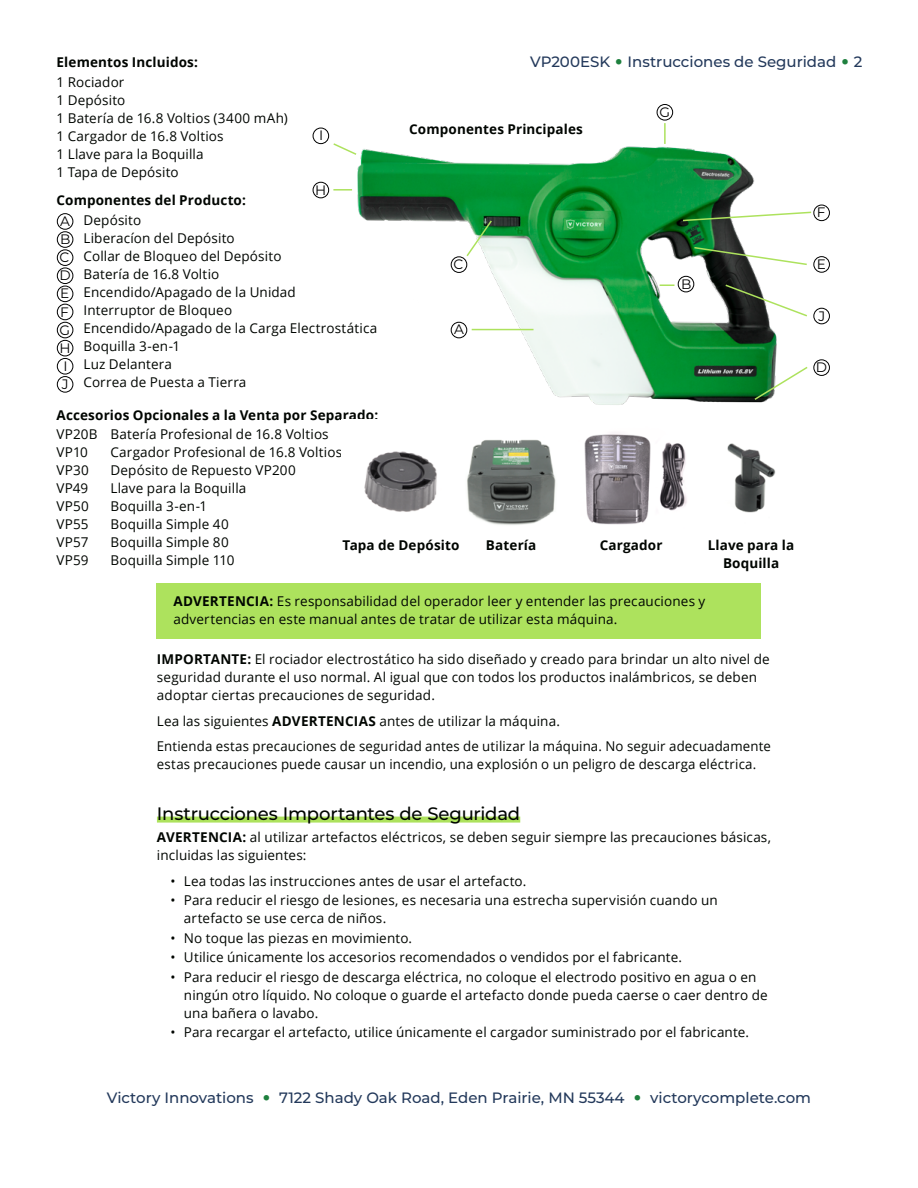
<style>
.page{position:relative;width:918px;height:1188px;background:#fff}
.page>*{position:absolute;margin:0;border:0;box-sizing:border-box;transform-origin:0 0}
.t1{font:500 18px "Montserrat";letter-spacing:-.01em;color:#000501}
.t2{font:500 15px "Montserrat";color:#23395b}
.t3{font:13.65px "Montserrat";color:#000}
.t4{font:13.5px/18px "Open Sans";letter-spacing:.01em;color:#000501}
.t5{font:700 13.5px/18px "Open Sans";letter-spacing:.01em;color:#000501;text-align:center}
.s1{font-size:30px;color:#1e803e}
.s2{font-weight:700}
</style>
<div class="page">
<img style="left:357px;top:146px;width:420px;height:259px">
<div style="left:157px;top:817px;width:363px;height:6px;background:#ade25d"></div>
<div style="left:157px;top:584px;width:604px;height:55px;background:#ade25d"></div>
<img style="left:467px;top:434px;width:309px;height:91px">
<img style="left:364px;top:451px;width:73px;height:61px">
<div style="left:57px;top:231px;width:16px;height:17px;border:1px solid #000;border-radius:50%"></div>
<div style="left:678px;top:276px;width:16px;height:16px;border:1px solid #000;border-radius:50%"></div>
<div style="left:57px;top:286px;width:16px;height:16px;border:1px solid #000;border-radius:50%"></div>
<div style="left:814px;top:256px;width:16px;height:17px;border:1px solid #000;border-radius:50%"></div>
<div style="left:57px;top:304px;width:16px;height:16px;border:1px solid #000;border-radius:50%"></div>
<div style="left:814px;top:205px;width:16px;height:16px;border:1px solid #000;border-radius:50%"></div>
<div style="left:57px;top:250px;width:16px;height:16px;border:1px solid #000;border-radius:50%"></div>
<div style="left:451px;top:257px;width:16px;height:16px;border:1px solid #000;border-radius:50%"></div>
<div style="left:57px;top:322px;width:16px;height:16px;border:1px solid #000;border-radius:50%"></div>
<div style="left:657px;top:104px;width:16px;height:16px;border:1px solid #000;border-radius:50%"></div>
<div style="left:57px;top:268px;width:16px;height:16px;border:1px solid #000;border-radius:50%"></div>
<div style="left:814px;top:360px;width:16px;height:16px;border:1px solid #000;border-radius:50%"></div>
<div style="left:57px;top:340px;width:16px;height:16px;border:1px solid #000;border-radius:50%"></div>
<div style="left:313px;top:182px;width:16px;height:16px;border:1px solid #000;border-radius:50%"></div>
<div style="left:57px;top:376px;width:16px;height:16px;border:1px solid #000;border-radius:50%"></div>
<div style="left:814px;top:308px;width:16px;height:16px;border:1px solid #000;border-radius:50%"></div>
<div style="left:57px;top:358px;width:16px;height:16px;border:1px solid #000;border-radius:50%"></div>
<div style="left:313px;top:128px;width:16px;height:16px;border:1px solid #000;border-radius:50%"></div>
<div style="left:57px;top:213px;width:16px;height:17px;border:1px solid #000;border-radius:50%"></div>
<div style="left:451px;top:322px;width:16px;height:16px;border:1px solid #000;border-radius:50%"></div>
<svg style="left:333px;top:143px;width:25px;height:13px"></svg>
<svg style="left:333px;top:189px;width:19px;height:2px"></svg>
<svg style="left:465px;top:219px;width:28px;height:39px"></svg>
<hr style="left:472px;top:329px;width:62px;height:1px;background:#ade25d">
<hr style="left:664px;top:123px;width:2px;height:21px;background:#ade25d">
<svg style="left:681px;top:211px;width:131px;height:11px"></svg>
<svg style="left:693px;top:246px;width:114px;height:20px"></svg>
<svg style="left:660px;top:284px;width:14px;height:2px"></svg>
<svg style="left:724px;top:283px;width:83px;height:35px"></svg>
<svg style="left:753px;top:365px;width:55px;height:36px"></svg>
<p class="t5" style="left:57px;top:53px;width:143px">Elementos Incluidos:</p>
<p class="t4" style="left:57px;top:73px;width:233px">1 Rociador<br>1 Depósito<br>1 Batería de 16.8 Voltios (3400 mAh)<br>1 Cargador de 16.8 Voltios<br>1 Llave para la Boquilla<br>1 Tapa de Depósito</p>
<p class="t5" style="left:57px;top:191px;width:191px">Componentes del Producto:</p>
<p class="t4" style="left:84px;top:211px;width:295px">Depósito<br>Liberacíon del Depósito<br>Collar de Bloqueo del Depósito<br>Batería de 16.8 Voltio<br>Encendido/Apagado de la Unidad<br>Interruptor de Bloqueo<br>Encendido/Apagado de la Carga Electrostática<br>Boquilla 3-en-1<br>Luz Delantera<br>Correa de Puesta a Tierra</p>
<p class="t5" style="left:57px;top:405px;width:323px">Accesorios Opcionales a la Venta por Separado:</p>
<p class="t4" style="left:57px;top:425px;width:274px">VP20B Batería Profesional de 16.8 Voltios<br>VP10</p>
<p class="t3" style="left:319px;top:126px;width:6px">I</p>
<p class="t3" style="left:315px;top:180px;width:13px">H</p>
<p class="t3" style="left:60px;top:211px;width:11px">A</p>
<p class="t3" style="left:60px;top:230px;width:12px">B</p>
<p class="t3" style="left:60px;top:248px;width:11px">C</p>
<p class="t3" style="left:59px;top:266px;width:13px">D</p>
<p class="t3" style="left:60px;top:284px;width:11px">E</p>
<p class="t3" style="left:60px;top:302px;width:10px">F</p>
<p class="t3" style="left:60px;top:320px;width:12px">G</p>
<p class="t3" style="left:59px;top:339px;width:13px">H</p>
<p class="t3" style="left:63px;top:357px;width:6px">I</p>
<p class="t3" style="left:62px;top:375px;width:8px">J</p>
<p class="t4" style="left:111px;top:443px;width:233px">Cargador Profesional de 16.8 Voltios</p>
<p class="t2" style="left:530px;top:51px;width:334px">VP200ESK <span class="s1">•</span> Instrucciones de Seguridad <span class="s1">•</span> 2</p>
<p class="t5" style="left:409px;top:119px;width:175px">Componentes Principales</p>
<p class="t3" style="left:453px;top:255px;width:11px">C</p>
<p class="t3" style="left:454px;top:320px;width:11px">A</p>
<p class="t3" style="left:659px;top:103px;width:12px">G</p>
<p class="t3" style="left:681px;top:275px;width:12px">B</p>
<p class="t3" style="left:817px;top:203px;width:10px">F</p>
<p class="t3" style="left:817px;top:255px;width:11px">E</p>
<p class="t3" style="left:819px;top:306px;width:8px">J</p>
<p class="t3" style="left:816px;top:358px;width:13px">D</p>
<p class="t4" style="left:57px;top:461px;width:34px">VP30</p>
<p class="t4" style="left:111px;top:461px;width:187px">Depósito de Repuesto VP200</p>
<p class="t4" style="left:57px;top:479px;width:33px">VP49</p>
<p class="t4" style="left:111px;top:479px;width:137px">Llave para la Boquilla</p>
<p class="t4" style="left:57px;top:497px;width:34px">VP50</p>
<p class="t4" style="left:111px;top:497px;width:98px">Boquilla 3-en-1</p>
<p class="t4" style="left:57px;top:515px;width:34px">VP55</p>
<p class="t4" style="left:111px;top:515px;width:120px">Boquilla Simple 40</p>
<p class="t4" style="left:57px;top:533px;width:34px">VP57</p>
<p class="t4" style="left:111px;top:533px;width:120px">Boquilla Simple 80</p>
<p class="t4" style="left:57px;top:551px;width:33px">VP59</p>
<p class="t4" style="left:111px;top:551px;width:126px">Boquilla Simple 110</p>
<p class="t5" style="left:343px;top:536px;width:118px">Tapa de Depósito</p>
<p class="t5" style="left:486px;top:536px;width:52px">Batería</p>
<p class="t5" style="left:600px;top:536px;width:64px">Cargador</p>
<p class="t5" style="left:708px;top:536px;width:88px">Llave para la<br>Boquilla</p>
<p class="t4" style="left:173px;top:592px;width:534px"><span class="s2">ADVERTENCIA:</span> Es responsabilidad del operador leer y entender las precauciones y advertencias en este manual antes de tratar de utilizar esta máquina.</p>
<p class="t4" style="left:157px;top:650px;width:614px"><span class="s2">IMPORTANTE:</span> El rociador electrostático ha sido diseñado y creado para brindar un alto nivel de seguridad durante el uso normal. Al igual que con todos los productos inalámbricos, se deben adoptar ciertas precauciones de seguridad.</p>
<p class="t4" style="left:157px;top:708px;width:616px;line-height:25.5px">Lea las siguientes <span class="s2">ADVERTENCIAS</span> antes de utilizar la máquina.<br>Entienda estas precauciones de seguridad antes de utilizar la máquina. No seguir adecuadamente</p>
<p class="t4" style="left:157px;top:755px;width:601px">estas precauciones puede causar un incendio, una explosión o un peligro de descarga eléctrica.</p>
<h1 class="t1" style="left:157px;top:801px;width:365px">Instrucciones Importantes de Seguridad</h1>
<p class="t4" style="left:157px;top:828px;width:616px"><span class="s2">AVERTENCIA:</span> al utilizar artefactos eléctricos, se deben seguir siempre las precauciones básicas, incluidas las siguientes:</p>
<p class="t4" style="left:170px;top:871px;width:357px">• Lea todas las instrucciones antes de usar el artefacto.</p>
<p class="t4" style="left:184px;top:891px;width:535px;text-indent:-14px">• Para reducir el riesgo de lesiones, es necesaria una estrecha supervisión cuando un artefacto se use cerca de niños.</p>
<p class="t4" style="left:170px;top:928px;width:243px">• No toque las piezas en movimiento.</p>
<p class="t4" style="left:170px;top:948px;width:513px">• Utilice únicamente los accesorios recomendados o vendidos por el fabricante.</p>
<p class="t4" style="left:184px;top:967px;width:585px;text-indent:-14px">• Para reducir el riesgo de descarga eléctrica, no coloque el electrodo positivo en agua o en ningún otro líquido. No coloque o guarde el artefacto donde pueda caerse o caer dentro de una bañera o lavabo.</p>
<p class="t4" style="left:170px;top:1023px;width:580px">• Para recargar el artefacto, utilice únicamente el cargador suministrado por el fabricante.</p>
<p class="t2" style="left:107px;top:1087px;width:706px">Victory Innovations <span class="s1">•</span> 7122 Shady Oak Road, Eden Prairie, MN 55344 <span class="s1">•</span> victorycomplete.com</p>
</div>
